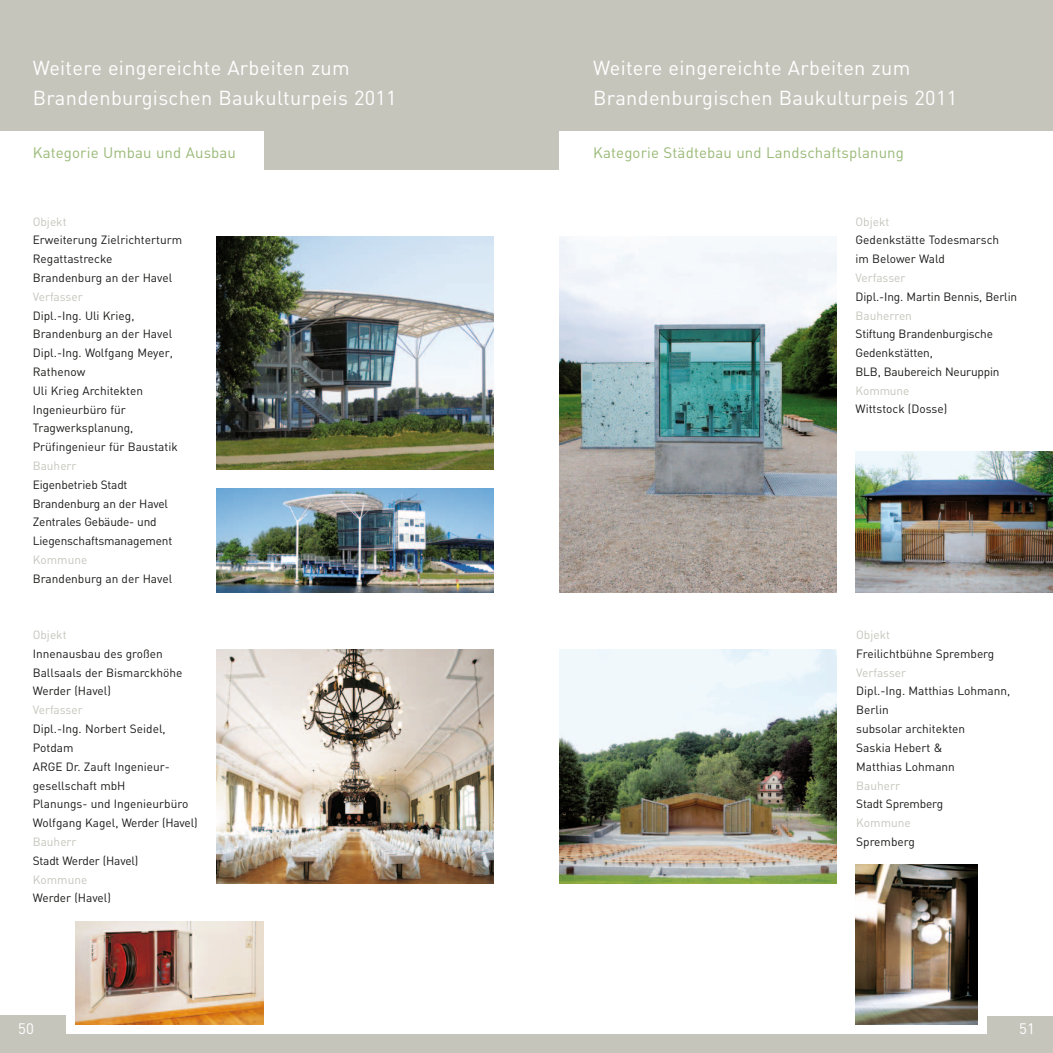
<style>
.page{position:relative;width:1053px;height:1053px;background:#fff}
.page>*{position:absolute;margin:0;border:0;box-sizing:border-box;transform-origin:0 0}
.t1{font:20px/30px "DIN";letter-spacing:.015em;color:#fff}
.t2{font:15px "DIN";letter-spacing:.01em;color:#99b977}
.t3{font:15px "DIN";letter-spacing:.01em;color:#afce89}
.t4{font:15px "DIN";color:#fff}
.t5{font:11.88px/18.8px "DIN";color:#1a1918}
.t6{font:11.88px "DIN";color:#c5c5bc}
</style>
<div class="page">
<div style="left:0;top:0;width:526px;height:1052px;background:#c5c5bc"></div>
<div style="left:0;top:169px;width:526px;height:846px;background:#fff"></div>
<div style="left:66px;top:996px;width:472px;height:37px;background:#fff"></div>
<div style="left:526px;top:0;width:526px;height:1052px;background:#c5c5bc"></div>
<div style="left:526px;top:169px;width:526px;height:846px;background:#fff"></div>
<div style="left:526px;top:996px;width:461px;height:37px;background:#fff"></div>
<div style="left:0;top:132px;width:263px;height:56px;background:#fff"></div>
<img style="left:216px;top:236px;width:277px;height:234px">
<img style="left:216px;top:649px;width:277px;height:234px">
<div style="left:559px;top:132px;width:493px;height:75px;background:#fff"></div>
<img style="left:216px;top:488px;width:277px;height:104px">
<img style="left:75px;top:921px;width:188px;height:103px">
<img style="left:559px;top:236px;width:277px;height:356px">
<img style="left:855px;top:451px;width:197px;height:141px">
<img style="left:559px;top:649px;width:277px;height:234px">
<img style="left:855px;top:864px;width:122px;height:160px">
<h1 class="t1" style="left:33px;top:52px;width:318px">Weitere eingereichte Arbeiten zum</h1>
<h1 class="t1" style="left:375px;top:82px;width:23px">09</h1>
<h1 class="t1" style="left:33px;top:82px;width:365px">Brandenburgischen Baukulturpeis 2011</h1>
<p class="t2" style="left:33px;top:143px;width:205px">Kategorie Umbau und Ausbau</p>
<p class="t3" style="left:103px;top:142px;width:54px">Neubau</p>
<p class="t6" style="left:33px;top:214px;width:35px">Objekt</p>
<p class="t5" style="left:33px;top:230px;width:151px">Erweiterung Zielrichterturm<br>Regattastrecke<br>Brandenburg an der Havel</p>
<p class="t6" style="left:33px;top:289px;width:51px">Verfasser</p>
<p class="t5" style="left:33px;top:305px;width:146px">Dipl.-Ing. Uli Krieg,<br>Brandenburg an der Havel<br>Dipl.-Ing. Wolfgang Meyer,<br>Rathenow<br>Uli Krieg Architekten<br>Ingenieurbüro für<br>Tragwerksplanung,<br>Prüfingenieur für Baustatik</p>
<p class="t6" style="left:33px;top:458px;width:45px">Bauherr</p>
<p class="t5" style="left:33px;top:475px;width:141px">Eigenbetrieb Stadt<br>Brandenburg an der Havel<br>Zentrales Gebäude- und<br>Liegenschaftsmanagement</p>
<p class="t6" style="left:33px;top:552px;width:56px">Kommune</p>
<p class="t5" style="left:33px;top:568px;width:141px">Brandenburg an der Havel</p>
<p class="t6" style="left:33px;top:627px;width:35px">Objekt</p>
<p class="t5" style="left:33px;top:644px;width:151px">Innenausbau des großen<br>Ballsaals der Bismarckhöhe<br>Werder (Havel)</p>
<p class="t6" style="left:33px;top:702px;width:51px">Verfasser</p>
<p class="t5" style="left:33px;top:719px;width:166px">Dipl.-Ing. Norbert Seidel,<br>Potdam<br>ARGE Dr. Zauft Ingenieur&shy;gesellschaft mbH<br>Planungs- und Ingenieurbüro<br>Wolfgang Kagel, Werder (Havel)</p>
<p class="t6" style="left:33px;top:834px;width:45px">Bauherr</p>
<p class="t5" style="left:33px;top:850px;width:107px">Stadt Werder (Havel)</p>
<p class="t6" style="left:33px;top:871px;width:56px">Kommune</p>
<p class="t5" style="left:33px;top:888px;width:80px">Werder (Havel)</p>
<p class="t4" style="left:18px;top:1018px;width:17px">50</p>
<h1 class="t1" style="left:593px;top:52px;width:365px">Weitere eingereichte Arbeiten zum<br>Brandenburgischen Baukulturpeis 2011</h1>
<p class="t2" style="left:593px;top:143px;width:312px">Kategorie Städtebau und Landschaftsplanung</p>
<p class="t6" style="left:855px;top:214px;width:35px">Objekt</p>
<p class="t5" style="left:855px;top:230px;width:145px">Gedenkstätte Todesmarsch im Belower Wald</p>
<p class="t6" style="left:855px;top:270px;width:51px">Verfasser</p>
<p class="t5" style="left:855px;top:287px;width:163px">Dipl.-Ing. Martin Bennis, Berlin</p>
<p class="t6" style="left:855px;top:308px;width:58px">Bauherren</p>
<p class="t5" style="left:855px;top:324px;width:145px">Stiftung Brandenburgische<br>Gedenkstätten,<br>BLB, Baubereich Neuruppin</p>
<p class="t6" style="left:855px;top:383px;width:55px">Kommune</p>
<p class="t5" style="left:855px;top:399px;width:93px">Wittstock (Dosse)</p>
<p class="t6" style="left:856px;top:627px;width:35px">Objekt</p>
<p class="t5" style="left:856px;top:644px;width:140px">Freilichtbühne Spremberg</p>
<p class="t6" style="left:856px;top:665px;width:51px">Verfasser</p>
<p class="t5" style="left:856px;top:681px;width:156px">Dipl.-Ing. Matthias Lohmann,<br>Berlin<br>subsolar architekten<br>Saskia Hebert &amp;<br>Matthias Lohmann</p>
<p class="t6" style="left:856px;top:777px;width:45px">Bauherr</p>
<p class="t5" style="left:856px;top:794px;width:88px">Stadt Spremberg</p>
<p class="t6" style="left:856px;top:815px;width:56px">Kommune</p>
<p class="t5" style="left:856px;top:832px;width:60px">Spremberg</p>
<p class="t4" style="left:1019px;top:1018px;width:17px">51</p>
</div>
